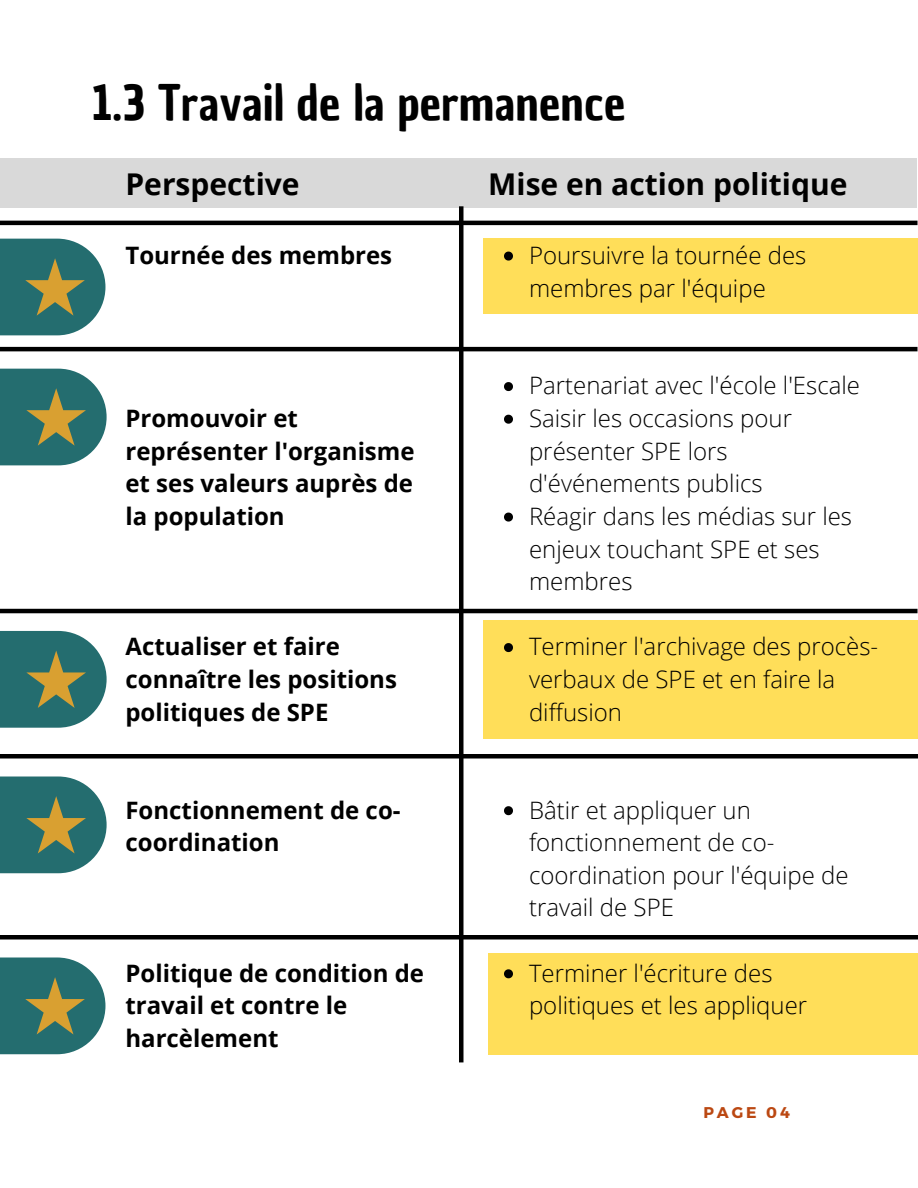
<style>
.page{position:relative;width:918px;height:1188px;background:#fff}
.page>*{position:absolute;margin:0;border:0;box-sizing:border-box;transform-origin:0 0}
.t1{font:48px "Chau Philomene One";color:#000}
.t2{font:700 30px "Open Sans";color:#000}
.t3{font:300 24px/32.7px "Open Sans";color:#000}
.t4{font:700 24px/32.7px "Open Sans";color:#000}
.t5{font:700 15.6px "Montserrat";letter-spacing:.19em;color:#bb4812}
</style>
<div class="page">
<div style="left:483px;top:239px;width:435px;height:75px;background:#ffde59"></div>
<div style="left:483px;top:620px;width:435px;height:118px;background:#ffde59"></div>
<div style="left:0;top:158px;width:917px;height:50px;background:#d9d9d9"></div>
<div style="left:488px;top:953px;width:430px;height:101px;background:#ffde59"></div>
<svg style="left:504px;top:252px;width:9px;height:9px"></svg>
<svg style="left:504px;top:382px;width:9px;height:9px"></svg>
<svg style="left:504px;top:415px;width:9px;height:9px"></svg>
<svg style="left:504px;top:513px;width:9px;height:9px"></svg>
<svg style="left:504px;top:643px;width:9px;height:9px"></svg>
<svg style="left:504px;top:806px;width:9px;height:9px"></svg>
<svg style="left:504px;top:969px;width:9px;height:9px"></svg>
<hr style="left:0;top:221px;width:918px;height:4px;background:#000">
<hr style="left:459px;top:206px;width:4px;height:856px;background:#000">
<hr style="left:0;top:347px;width:918px;height:4px;background:#000">
<hr style="left:0;top:609px;width:918px;height:4px;background:#000">
<div style="left:0;top:754px;width:918px;height:5px;background:#000"></div>
<svg style="left:0;top:239px;width:105px;height:96px"></svg>
<svg style="left:0;top:369px;width:107px;height:96px"></svg>
<svg style="left:0;top:631px;width:107px;height:97px"></svg>
<svg style="left:0;top:777px;width:107px;height:96px"></svg>
<div style="left:0;top:935px;width:918px;height:5px;background:#000"></div>
<svg style="left:0;top:958px;width:105px;height:96px"></svg>
<h1 class="t1" style="left:92px;top:70px;width:535px">1.3 Travail de la permanence</h1>
<p class="t2" style="left:125px;top:163px;width:176px">Perspective</p>
<p class="t4" style="left:125px;top:238px;width:268px">Tournée des membres</p>
<p class="t4" style="left:125px;top:401px;width:291px">Promouvoir et représenter l'organisme et ses valeurs auprès de la population</p>
<p class="t4" style="left:125px;top:630px;width:273px">Actualiser et faire connaître les positions politiques de SPE</p>
<p class="t4" style="left:125px;top:793px;width:277px">Fonctionnement de co&shy;coordination</p>
<p class="t4" style="left:125px;top:956px;width:300px">Politique de condition de travail et contre le harcèlement</p>
<p class="t2" style="left:488px;top:163px;width:361px">Mise en action politique</p>
<p class="t3" style="left:529px;top:238px;width:279px">Poursuivre la tournée des membres par l'équipe</p>
<p class="t3" style="left:529px;top:369px;width:333px">Partenariat avec l'école l'Escale<br>Saisir les occasions pour présenter SPE lors d'événements publics<br>Réagir dans les médias sur les enjeux touchant SPE et ses membres</p>
<p class="t3" style="left:529px;top:630px;width:351px">Terminer l'archivage des procès&shy;verbaux de SPE et en faire la diffusion</p>
<p class="t3" style="left:529px;top:793px;width:321px">Bâtir et appliquer un fonctionnement de co&shy;coordination pour l'équipe de travail de SPE</p>
<p class="t3" style="left:529px;top:956px;width:280px">Terminer l'écriture des politiques et les appliquer</p>
<p class="t5" style="left:703px;top:1103px;width:88px">PAGE 04</p>
</div>
